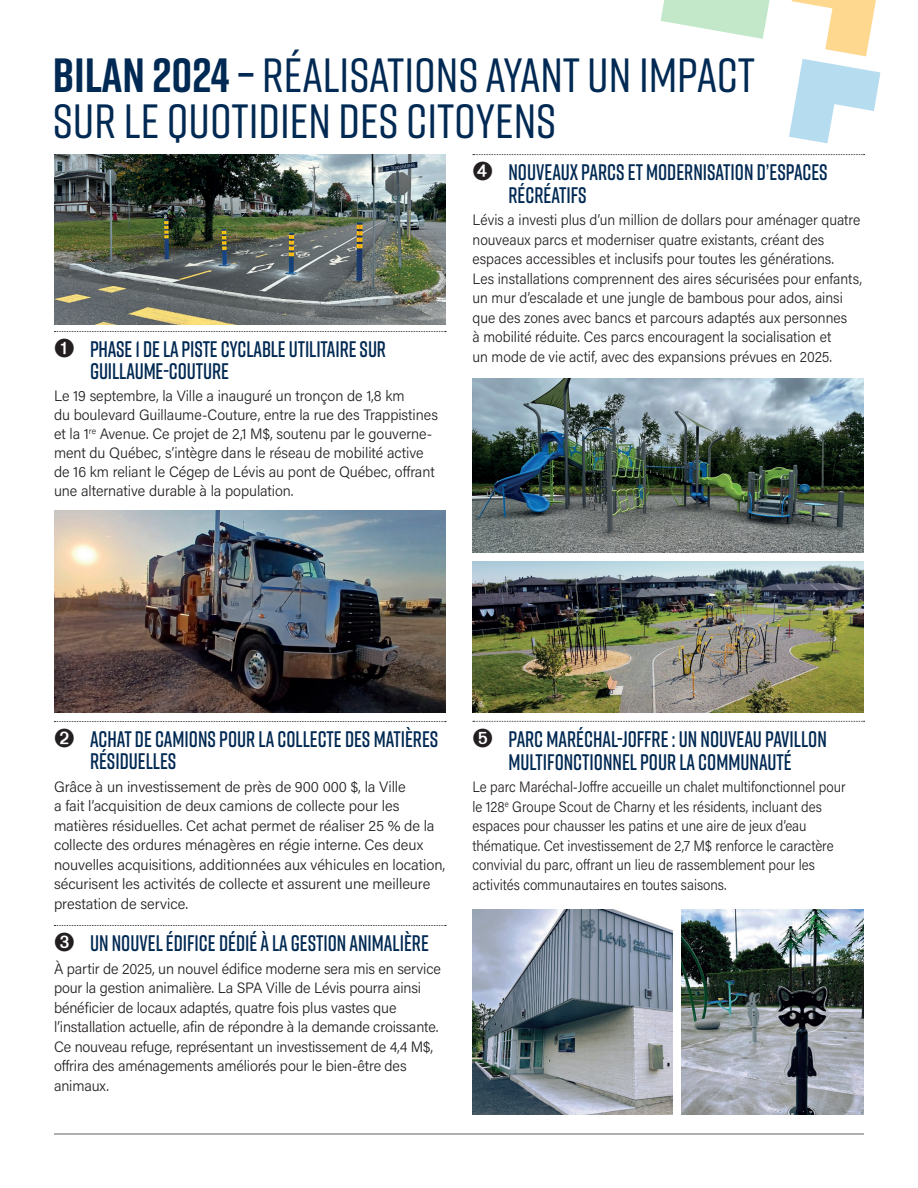
<style>
.page{position:relative;width:918px;height:1188px;background:#fff}
.page>*{position:absolute;margin:0;border:0;box-sizing:border-box;transform-origin:0 0}
.t1{font:500 48px/46.5px "Rift";color:#002953}
.t2{font:600 22.5px/21.6px "Rift";color:#002953;scale:.9 1}
.t3{font:300 15px/19.5px "Acumin Pro";letter-spacing:-.005em;color:#231f20}
.t4{font:300 15px/19.5px "Acumin Pro";letter-spacing:-.005em;color:#231f20;scale:.94 1}
.t5{font:300 15px/19.5px "Acumin Pro";letter-spacing:-.005em;color:#231f20;scale:.9 1}
.s1{font-weight:700}
.s2{font-weight:600}
.s3{color:#231f20}
</style>
<div class="page">
<svg style="left:54px;top:331px;width:392px;height:1px"></svg>
<svg style="left:473px;top:721px;width:392px;height:1px"></svg>
<svg style="left:473px;top:154px;width:392px;height:1px"></svg>
<svg style="left:54px;top:721px;width:392px;height:1px"></svg>
<svg style="left:54px;top:925px;width:392px;height:1px"></svg>
<hr style="left:54px;top:1133px;width:810px;height:2px;background:#939598">
<svg style="left:661px;top:0;width:109px;height:39px"></svg>
<svg style="left:789px;top:0;width:91px;height:143px"></svg>
<img style="left:54px;top:155px;width:391px;height:170px">
<img style="left:472px;top:378px;width:392px;height:175px">
<img style="left:472px;top:562px;width:392px;height:151px">
<img style="left:472px;top:910px;width:200px;height:204px">
<img style="left:681px;top:910px;width:183px;height:204px">
<img style="left:54px;top:510px;width:392px;height:203px">
<h1 class="t1" style="left:53px;top:50px;width:703px"><span class="s1">Bilan 2024</span> <span class="s2">–</span> RÉALISATIONS AYANT UN IMPACT<br>SUR LE QUOTIDIEN DES CITOYENS</h1>
<h2 class="t2" style="left:90px;top:338px;width:331px;text-indent:-36px"><span class="s3">➊</span> PHASE 1 DE LA PISTE CYCLABLE UTILITAIRE SUR<br>GUILLAUME-COUTURE</h2>
<p class="t3" style="left:54px;top:386px;width:386px;line-height:19px">Le 19 septembre, la Ville a inauguré un tronçon de 1,8 km<br>du boulevard Guillaume-Couture, entre la rue des Trappistines et la 1<sup>re</sup> Avenue. Ce projet de 2,1 M$, soutenu par le gouverne&shy;ment du Québec, s’intègre dans le réseau de mobilité active de 16 km reliant le Cégep de Lévis au pont de Québec, offrant une alternative durable à la population.</p>
<h2 class="t2" style="left:508px;top:161px;width:356px;line-height:22.5px;text-indent:-36px"><span class="s3">➍</span> NOUVEAUX PARCS ET MODERNISATION D’ESPACES<br>RÉCRÉATIFS</h2>
<p class="t4" style="left:472px;top:210px;width:416px">Lévis a investi plus d’un million de dollars pour aménager quatre nouveaux parcs et moderniser quatre existants, créant des espaces accessibles et inclusifs pour toutes les générations.<br>Les installations comprennent des aires sécurisées pour enfants, un mur d’escalade et une jungle de bambous pour ados, ainsi que des zones avec bancs et parcours adaptés aux personnes<br>à mobilité réduite. Ces parcs encouragent la socialisation et<br>un mode de vie actif, avec des expansions prévues en 2025.</p>
<h2 class="t2" style="left:90px;top:728px;width:389px;text-indent:-36px"><span class="s3">➋</span> ACHAT DE CAMIONS POUR LA COLLECTE DES MATIÈRES<br>RÉSIDUELLES</h2>
<p class="t3" style="left:54px;top:776px;width:393px">Grâce à un investissement de près de 900 000 $, la Ville<br>a fait l’acquisition de deux camions de collecte pour les matières résiduelles. Cet achat permet de réaliser 25 % de la collecte des ordures ménagères en régie interne. Ces deux nouvelles acquisitions, additionnées aux véhicules en location, sécurisent les activités de collecte et assurent une meilleure prestation de service.</p>
<h2 class="t2" style="left:54px;top:932px;width:418px"><span class="s3">➌</span> UN NOUVEL ÉDIFICE DÉDIÉ À LA GESTION ANIMALIÈRE</h2>
<p class="t3" style="left:54px;top:958px;width:388px">À partir de 2025, un nouvel édifice moderne sera mis en service pour la gestion animalière. La SPA Ville de Lévis pourra ainsi bénéficier de locaux adaptés, quatre fois plus vastes que l’installation actuelle, afin de répondre à la demande croissante.<br>Ce nouveau refuge, représentant un investissement de 4,4 M$, offrira des aménagements améliorés pour le bien-être des animaux.</p>
<h2 class="t2" style="left:472px;top:727px;width:395px;line-height:22.5px;text-align:center"><span class="s3">➎</span> PARC MARÉCHAL-JOFFRE : UN NOUVEAU PAVILLON<br>MULTIFONCTIONNEL POUR LA COMMUNAUTÉ</h2>
<p class="t5" style="left:472px;top:777px;width:416px">Le parc Maréchal-Joffre accueille un chalet multifonctionnel pour le 128<sup>e</sup> Groupe Scout de Charny et les résidents, incluant des espaces pour chausser les patins et une aire de jeux d’eau thématique. Cet investissement de 2,7 M$ renforce le caractère convivial du parc, offrant un lieu de rassemblement pour les activités communautaires en toutes saisons.</p>
</div>
